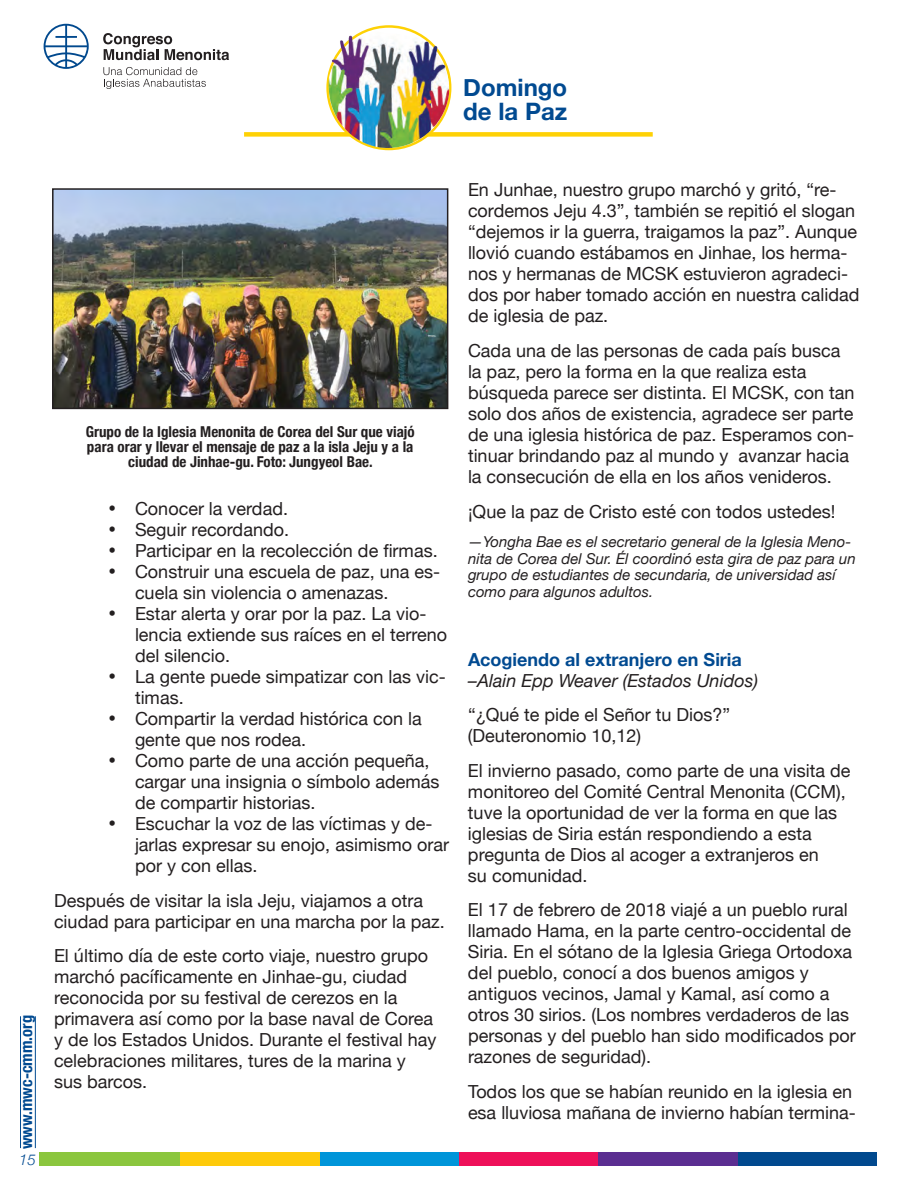
<style>
.page{position:relative;width:918px;height:1188px;background:#fff}
.page>*{position:absolute;margin:0;border:0;box-sizing:border-box;transform-origin:0 0}
.t1{font:700 24px/24px "Helvetica Neue";color:#014a91}
.t2{font:18px/21px "Helvetica Neue";color:#231f20}
.t3{font:italic 18px "Helvetica Neue";color:#231f20}
.t4{font:700 18px "Helvetica Neue";color:#014a91}
.t5{font:700 condensed 16.5px "Helvetica Neue";color:#014a91}
.t6{font:italic 15px/16.5px "Helvetica Neue";color:#231f20}
.t7{font:700 condensed 15px/15px "Helvetica Neue";color:#231f20;text-align:center}
.t8{font:italic 300 15px "Helvetica Neue";color:#014a91}
</style>
<div class="page">
<div style="left:244px;top:132px;width:409px;height:5px;background:#fed105"></div>
<img style="left:325px;top:28px;width:125px;height:121px">
<div style="left:736px;top:1153px;width:141px;height:13px;background:#01498e"></div>
<div style="left:597px;top:1153px;width:141px;height:13px;background:#5b2e91"></div>
<div style="left:458px;top:1153px;width:140px;height:13px;background:#ee1059"></div>
<div style="left:318px;top:1153px;width:141px;height:13px;background:#0095d9"></div>
<div style="left:179px;top:1153px;width:140px;height:13px;background:#feca0a"></div>
<div style="left:39px;top:1153px;width:141px;height:13px;background:#8bc63e"></div>
<hr style="left:20px;top:1016px;width:1px;height:132px;background:#014a91">
<hr style="left:35px;top:1016px;width:1px;height:132px;background:#014a91">
<svg style="left:103px;top:33px;width:126px;height:27px"></svg>
<svg style="left:103px;top:67px;width:103px;height:22px"></svg>
<svg style="left:44px;top:24px;width:45px;height:45px"></svg>
<img style="left:55px;top:191px;width:390px;height:215px">
<div style="left:52px;top:188px;width:396px;height:221px;border:2px solid #231f20"></div>
<h1 class="t1" style="left:463px;top:76px;width:105px">Domingo de la Paz</h1>
<p class="t5" style="left:12px;top:1149px;width:136px;rotate:-90deg">www.mwc-cmm.org</p>
<p class="t8" style="left:19px;top:1148px;width:18px">15</p>
<p class="t7" style="left:86px;top:423px;width:331px">Grupo de la Iglesia Menonita de Corea del Sur que viajó para orar y llevar el mensaje de paz a la isla Jeju y a la ciudad de Jinhae-gu. Foto: Jungyeol Bae.</p>
<p class="t2" style="left:108px;top:500px;width:182px">• Conocer la verdad.</p>
<p class="t2" style="left:108px;top:521px;width:183px">• Seguir recordando.</p>
<p class="t2" style="left:108px;top:542px;width:331px">• Participar en la recolección de firmas.</p>
<p class="t2" style="left:135px;top:563px;width:307px;text-indent:-27px">• Construir una escuela de paz, una es&shy;cuela sin violencia o amenazas.</p>
<p class="t2" style="left:135px;top:605px;width:314px;text-indent:-27px">• Estar alerta y orar por la paz. La vio&shy;lencia extiende sus raíces en el terreno del silencio.</p>
<p class="t2" style="left:135px;top:668px;width:312px;text-indent:-27px">• La gente puede simpatizar con las vic&shy;timas.</p>
<p class="t2" style="left:135px;top:710px;width:288px;text-indent:-27px">• Compartir la verdad histórica con la gente que nos rodea.</p>
<p class="t2" style="left:135px;top:752px;width:306px;text-indent:-27px">• Como parte de una acción pequeña, cargar una insignia o símbolo además de compartir historias.</p>
<p class="t2" style="left:135px;top:815px;width:316px;text-indent:-27px">• Escuchar la voz de las víctimas y de&shy;jarlas expresar su enojo, asimismo orar por y con ellas.</p>
<p class="t2" style="left:54px;top:891px;width:392px">Después de visitar la isla Jeju, viajamos a otra ciudad para participar en una marcha por la paz.</p>
<p class="t2" style="left:54px;top:947px;width:384px">El último día de este corto viaje, nuestro grupo marchó pacíficamente en Jinhae-gu, ciudad reconocida por su festival de cerezos en la primavera así como por la base naval de Corea y de los Estados Unidos. Durante el festival hay celebraciones militares, tures de la marina y sus barcos.</p>
<p class="t2" style="left:468px;top:181px;width:393px">En Junhae, nuestro grupo marchó y gritó, “re&shy;cordemos Jeju 4.3”, también se repitió el slogan “dejemos ir la guerra, traigamos la paz”. Aunque llovió cuando estábamos en Jinhae, los herma&shy;nos y hermanas de MCSK estuvieron agradeci&shy;dos por haber tomado acción en nuestra calidad de iglesia de paz.</p>
<p class="t2" style="left:468px;top:341px;width:388px">Cada una de las personas de cada país busca la paz, pero la forma en la que realiza esta búsqueda parece ser distinta. El MCSK, con tan solo dos años de existencia, agradece ser parte de una iglesia histórica de paz. Esperamos con&shy;tinuar brindando paz al mundo y avanzar hacia la consecución de ella en los años venideros.</p>
<p class="t2" style="left:468px;top:502px;width:369px">¡Que la paz de Cristo esté con todos ustedes!</p>
<p class="t6" style="left:468px;top:535px;width:389px">—Yongha Bae es el secretario general de la Iglesia Meno&shy;nita de Corea del Sur. Él coordinó esta gira de paz para un grupo de estudiantes de secundaria, de universidad así como para algunos adultos.</p>
<p class="t4" style="left:468px;top:645px;width:275px">Acogiendo al extranjero en Siria</p>
<p class="t3" style="left:468px;top:668px;width:291px">–Alain Epp Weaver (Estados Unidos)</p>
<p class="t2" style="left:468px;top:706px;width:264px">“¿Qué te pide el Señor tu Dios?” (Deuteronomio 10,12)</p>
<p class="t2" style="left:468px;top:761px;width:384px">El invierno pasado, como parte de una visita de monitoreo del Comité Central Menonita (CCM), tuve la oportunidad de ver la forma en que las iglesias de Siria están respondiendo a esta pregunta de Dios al acoger a extranjeros en<br>su comunidad.</p>
<p class="t2" style="left:468px;top:901px;width:389px">El 17 de febrero de 2018 viajé a un pueblo rural llamado Hama, en la parte centro-occidental de Siria. En el sótano de la Iglesia Griega Ortodoxa del pueblo, conocí a dos buenos amigos y antiguos vecinos, Jamal y Kamal, así como a otros 30 sirios. (Los nombres verdaderos de las personas y del pueblo han sido modificados por razones de seguridad).</p>
<p class="t2" style="left:468px;top:1082px;width:389px">Todos los que se habían reunido en la iglesia en esa lluviosa mañana de invierno habían termina-</p>
</div>
